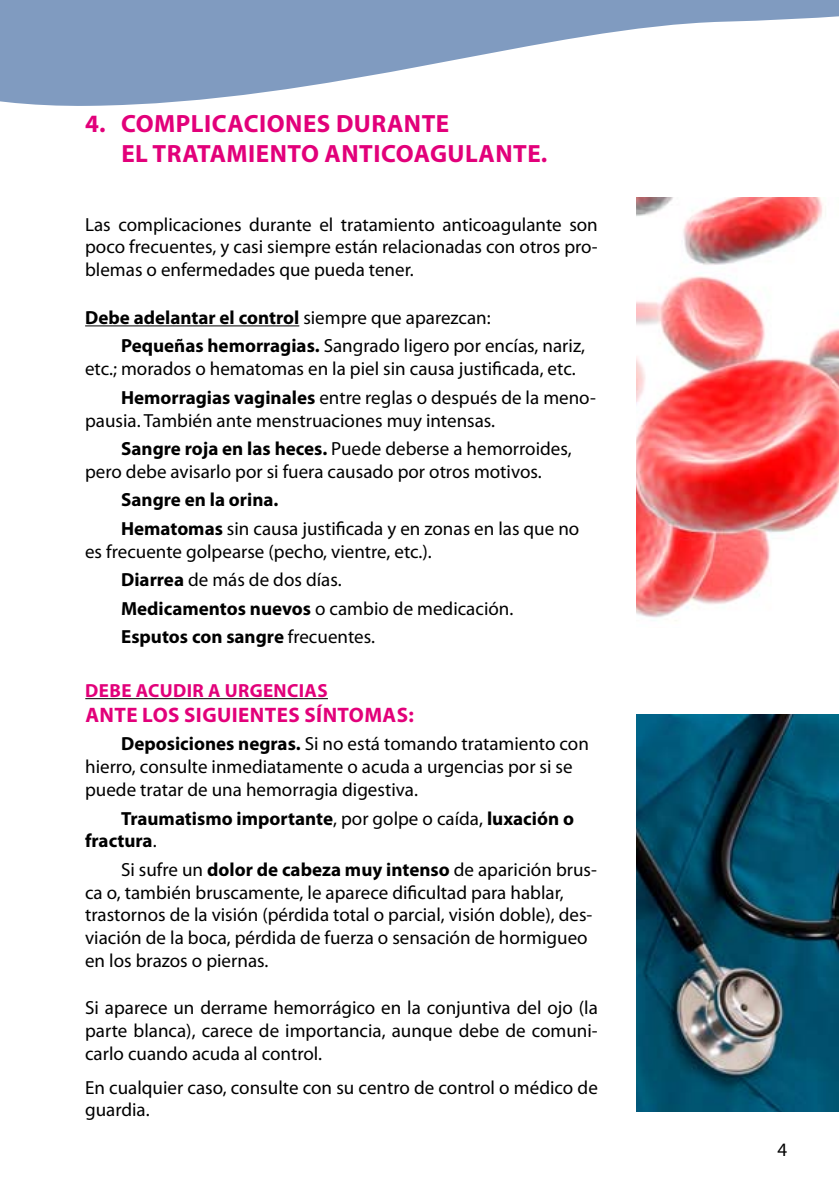
<style>
.page{position:relative;width:840px;height:1191px;background:#fff}
.page>*{position:absolute;margin:0;border:0;box-sizing:border-box;transform-origin:0 0}
.t1{font:700 25px/30px "Myriad Pro";letter-spacing:.02em;color:#e2007a}
.t2{font:700 21px "Myriad Pro";letter-spacing:.02em;color:#e2007a}
.t3{font:19px/22.8px "Myriad Pro";color:#000}
.t4{font:700 19px/22.8px "Myriad Pro";color:#000}
.t5{font:700 19px "Myriad Pro";letter-spacing:.02em;color:#e2007a}
.s1{font-weight:700}
.s2{font-weight:400}
</style>
<div class="page">
<hr style="left:85px;top:325px;width:214px;height:1px;background:#000">
<hr style="left:85px;top:698px;width:243px;height:1px;background:#000">
<img style="left:636px;top:197px;width:202px;height:424px">
<img style="left:636px;top:714px;width:202px;height:397px">
<svg style="left:0;top:1px;width:838px;height:105px;fill:#809bc0"></svg>
<h1 class="t1" style="left:121px;top:108px;width:427px;text-indent:-36px">4. COMPLICACIONES DURANTE<br>EL TRATAMIENTO ANTICOAGULANTE.</h1>
<p class="t3" style="left:85px;top:212px;width:514px;text-align:justify">Las complicaciones durante el tratamiento anticoagulante son poco frecuentes, y casi siempre están relacionadas con otros pro&shy;blemas o enfermedades que pueda tener.</p>
<p class="t3" style="left:121px;top:303px;width:465px;line-height:28.4px;text-indent:-36px"><span class="s1">Debe adelantar el control</span> siempre que aparezcan:<br><span class="s1">Pequeñas hemorragias.</span> Sangrado ligero por encías, nariz,</p>
<p class="t3" style="left:121px;top:354px;width:476px;line-height:28.4px;text-indent:-36px">etc.; morados o hematomas en la piel sin causa justificada, etc.<br><span class="s1">Hemorragias vaginales</span> entre reglas o después de la meno-</p>
<p class="t3" style="left:121px;top:406px;width:452px;line-height:28.4px;text-indent:-36px">pausia. También ante menstruaciones muy intensas.<br><span class="s1">Sangre roja en las heces.</span> Puede deberse a hemorroides,</p>
<p class="t3" style="left:85px;top:460px;width:458px">pero debe avisarlo por si fuera causado por otros motivos.</p>
<p class="t3" style="left:121px;top:485px;width:459px;line-height:28.4px"><span class="s1">Sangre en la orina.<br>Hematomas</span> sin causa justificada y en zonas en las que no</p>
<p class="t3" style="left:121px;top:537px;width:393px;line-height:28.4px;text-indent:-36px">es frecuente golpearse (pecho, vientre, etc.).<br><span class="s1">Diarrea</span> de más de dos días.<br><span class="s1">Medicamentos nuevos</span> o cambio de medicación.<br><span class="s1">Esputos con sangre</span> frecuentes.</p>
<p class="t5" style="left:85px;top:678px;width:244px">DEBE ACUDIR A URGENCIAS</p>
<p class="t2" style="left:85px;top:701px;width:330px">ANTE LOS SIGUIENTES SÍNTOMAS:</p>
<p class="t3" style="left:85px;top:732px;width:505px;text-indent:36px"><span class="s1">Deposiciones negras.</span> Si no está tomando tratamiento con hierro, consulte inmediatamente o acuda a urgencias por si se puede tratar de una hemorragia digestiva.</p>
<p class="t4" style="left:85px;top:806px;width:490px;text-indent:36px">Traumatismo importante<span class="s2">, por golpe o caída,</span> luxación o fractura<span class="s2">.</span></p>
<p class="t3" style="left:85px;top:857px;width:513px;text-indent:36px">Si sufre un <span class="s1">dolor de cabeza muy intenso</span> de aparición brus&shy;ca o, también bruscamente, le aparece dificultad para hablar, trastornos de la visión (pérdida total o parcial, visión doble), des&shy;viación de la boca, pérdida de fuerza o sensación de hormigueo en los brazos o piernas.</p>
<p class="t3" style="left:85px;top:995px;width:514px;text-align:justify">Si aparece un derrame hemorrágico en la conjuntiva del ojo (la parte blanca), carece de importancia, aunque debe de comuni&shy;carlo cuando acuda al control.</p>
<p class="t3" style="left:85px;top:1075px;width:514px">En cualquier caso, consulte con su centro de control o médico de guardia.</p>
<p class="t3" style="left:777px;top:1138px;width:11px">4</p>
</div>
